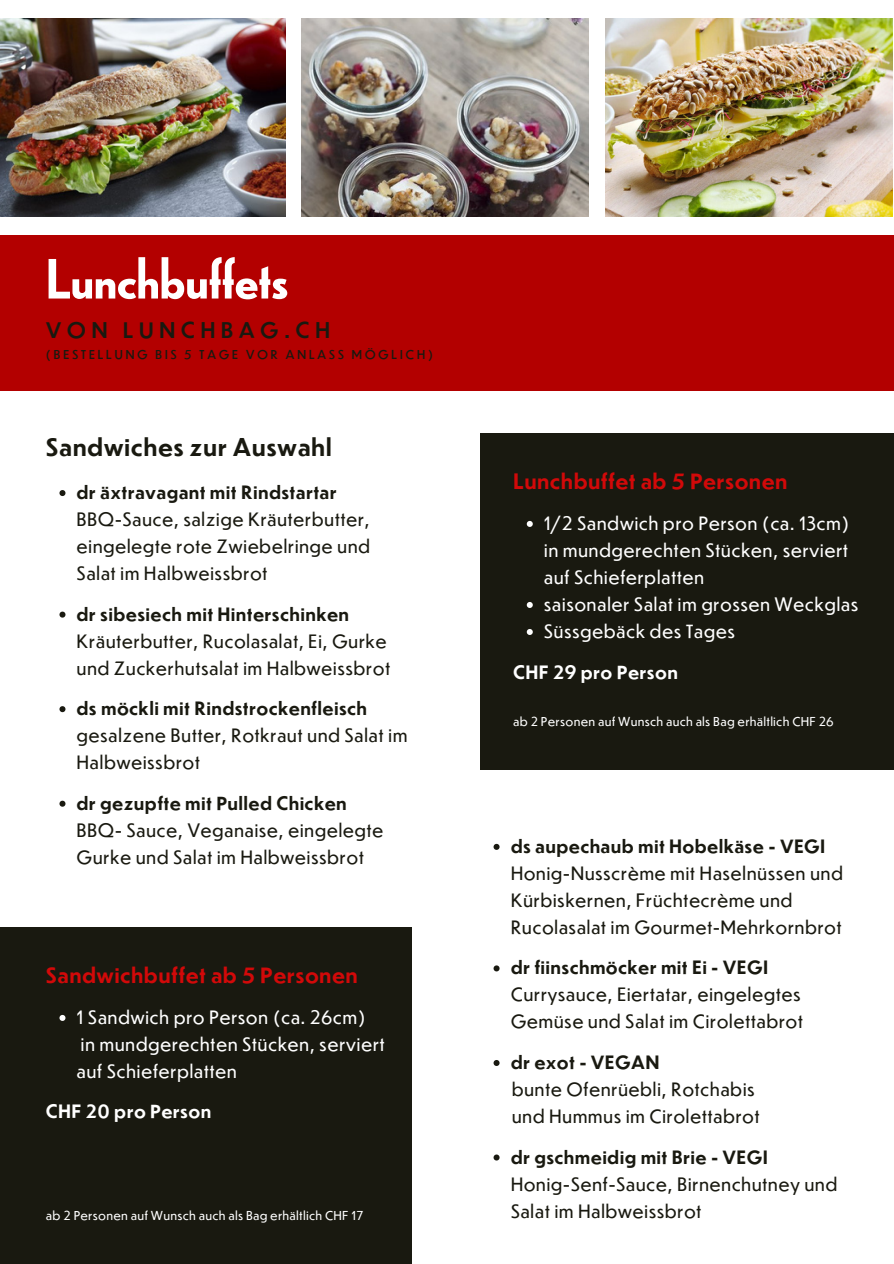
<style>
.page{position:relative;width:894px;height:1264px;background:#fff}
.page>*{position:absolute;margin:0;border:0;box-sizing:border-box;transform-origin:0 0}
.t1{font:500 52.95px "Dunbar Low";color:#fff}
.t2{font:700 24px "Dunbar Text";letter-spacing:.02em;color:#191910}
.t3{font:500 21.15px "Dunbar Text";letter-spacing:.25em;color:#191910}
.t4{font:700 21px "Dunbar Text";letter-spacing:.02em;color:#d20909}
.t5{font:18px/27px "Dunbar Text";letter-spacing:.02em;color:#191910}
.t6{font:18px/27px "Dunbar Text";letter-spacing:.02em;color:#fff}
.t7{font:700 18px "Dunbar Text";letter-spacing:.02em;color:#191910}
.t8{font:700 18px "Dunbar Text";letter-spacing:.02em;color:#fff}
.t9{font:12px "Dunbar Text";letter-spacing:.02em;color:#fff}
.t10{font:12px "Dunbar Low";letter-spacing:.25em;color:#191910}
</style>
<div class="page">
<div style="left:0;top:235px;width:893px;height:155px;background:#b30000"></div>
<div style="left:0;top:927px;width:411px;height:336px;background:#191910"></div>
<img style="left:0;top:19px;width:285px;height:198px">
<img style="left:301px;top:19px;width:287px;height:198px">
<img style="left:605px;top:19px;width:287px;height:198px">
<div style="left:480px;top:433px;width:413px;height:336px;background:#191910"></div>
<svg style="left:59px;top:490px;width:6px;height:6px"></svg>
<svg style="left:59px;top:611px;width:6px;height:6px"></svg>
<svg style="left:59px;top:706px;width:6px;height:6px"></svg>
<svg style="left:59px;top:800px;width:6px;height:6px"></svg>
<svg style="left:59px;top:1014px;width:6px;height:6px"></svg>
<svg style="left:526px;top:521px;width:6px;height:6px"></svg>
<svg style="left:526px;top:602px;width:6px;height:6px"></svg>
<svg style="left:526px;top:629px;width:6px;height:6px"></svg>
<svg style="left:493px;top:843px;width:6px;height:6px"></svg>
<svg style="left:493px;top:965px;width:6px;height:6px"></svg>
<svg style="left:493px;top:1060px;width:6px;height:5px"></svg>
<svg style="left:493px;top:1154px;width:6px;height:6px"></svg>
<p class="t1" style="left:46px;top:242px;width:244px">Lunchbuffets</p>
<h4 class="t3" style="left:46px;top:316px;width:286px">VON LUNCHBAG.CH</h4>
<h4 class="t10" style="left:46px;top:346px;width:388px">(BESTELLUNG BIS 5 TAGE VOR ANLASS MÖGLICH)</h4>
<p class="t2" style="left:46px;top:430px;width:287px">Sandwiches zur Auswahl</p>
<h1 class="t7" style="left:77px;top:480px;width:261px">dr äxtravagant mit Rindstartar</h1>
<h6 class="t5" style="left:77px;top:505px;width:295px;text-align:justify">BBQ-Sauce, salzige Kräuterbutter, eingelegte rote Zwiebelringe und Salat im Halbweissbrot</h6>
<h2 class="t7" style="left:77px;top:601px;width:274px">dr sibesiech mit Hinterschinken</h2>
<p class="t5" style="left:77px;top:626px;width:315px">Kräuterbutter, Rucolasalat, Ei, Gurke und Zuckerhutsalat im Halbweissbrot</p>
<h5 class="t7" style="left:77px;top:696px;width:292px">ds möckli mit Rindstrockenfleisch</h5>
<p class="t5" style="left:77px;top:721px;width:332px">gesalzene Butter, Rotkraut und Salat im<br>Halbweissbrot</p>
<h5 class="t7" style="left:77px;top:790px;width:272px">dr gezupfte mit Pulled Chicken</h5>
<p class="t5" style="left:77px;top:815px;width:308px">BBQ- Sauce, Veganaise, eingelegte<br>Gurke und Salat im Halbweissbrot</p>
<h5 class="t4" style="left:46px;top:960px;width:313px">Sandwichbuffet ab 5 Personen</h5>
<p class="t6" style="left:77px;top:1002px;width:290px">1 Sandwich pro Person (ca. 26cm)</p>
<h5 class="t6" style="left:77px;top:1029px;width:310px">in mundgerechten Stücken, serviert auf Schieferplatten</h5>
<h3 class="t8" style="left:46px;top:1099px;width:167px">CHF 20 pro Person</h3>
<p class="t9" style="left:46px;top:1206px;width:319px">ab 2 Personen auf Wunsch auch als Bag erhältlich CHF 17</p>
<h5 class="t4" style="left:513px;top:466px;width:276px">Lunchbuffet ab 5 Personen</h5>
<h4 class="t6" style="left:543px;top:509px;width:307px">1/2 Sandwich pro Person (ca. 13cm)</h4>
<p class="t6" style="left:543px;top:536px;width:306px">in mundgerechten Stücken, serviert auf Schieferplatten</p>
<h3 class="t6" style="left:543px;top:590px;width:316px">saisonaler Salat im grossen Weckglas</h3>
<p class="t6" style="left:543px;top:617px;width:192px">Süssgebäck des Tages</p>
<h5 class="t8" style="left:513px;top:659px;width:166px">CHF 29 pro Person</h5>
<p class="t9" style="left:513px;top:713px;width:322px">ab 2 Personen auf Wunsch auch als Bag erhältlich CHF 26</p>
<p class="t7" style="left:510px;top:833px;width:316px">ds aupechaub mit Hobelkäse - VEGI</p>
<p class="t5" style="left:510px;top:858px;width:334px">Honig-Nusscrème mit Haselnüssen und<br>Kürbiskernen, Früchtecrème und<br>Rucolasalat im Gourmet-Mehrkornbrot</p>
<h5 class="t7" style="left:510px;top:955px;width:259px">dr fiinschmöcker mit Ei - VEGI</h5>
<p class="t5" style="left:510px;top:980px;width:294px">Currysauce, Eiertatar, eingelegtes<br>Gemüse und Salat im Cirolettabrot</p>
<h5 class="t7" style="left:510px;top:1049px;width:150px">dr exot - VEGAN</h5>
<p class="t5" style="left:511px;top:1074px;width:249px">bunte Ofenrüebli, Rotchabis und Hummus im Cirolettabrot</p>
<h5 class="t7" style="left:510px;top:1144px;width:259px">dr gschmeidig mit Brie - VEGI</h5>
<p class="t5" style="left:510px;top:1169px;width:328px">Honig-Senf-Sauce, Birnenchutney und<br>Salat im Halbweissbrot</p>
</div>
